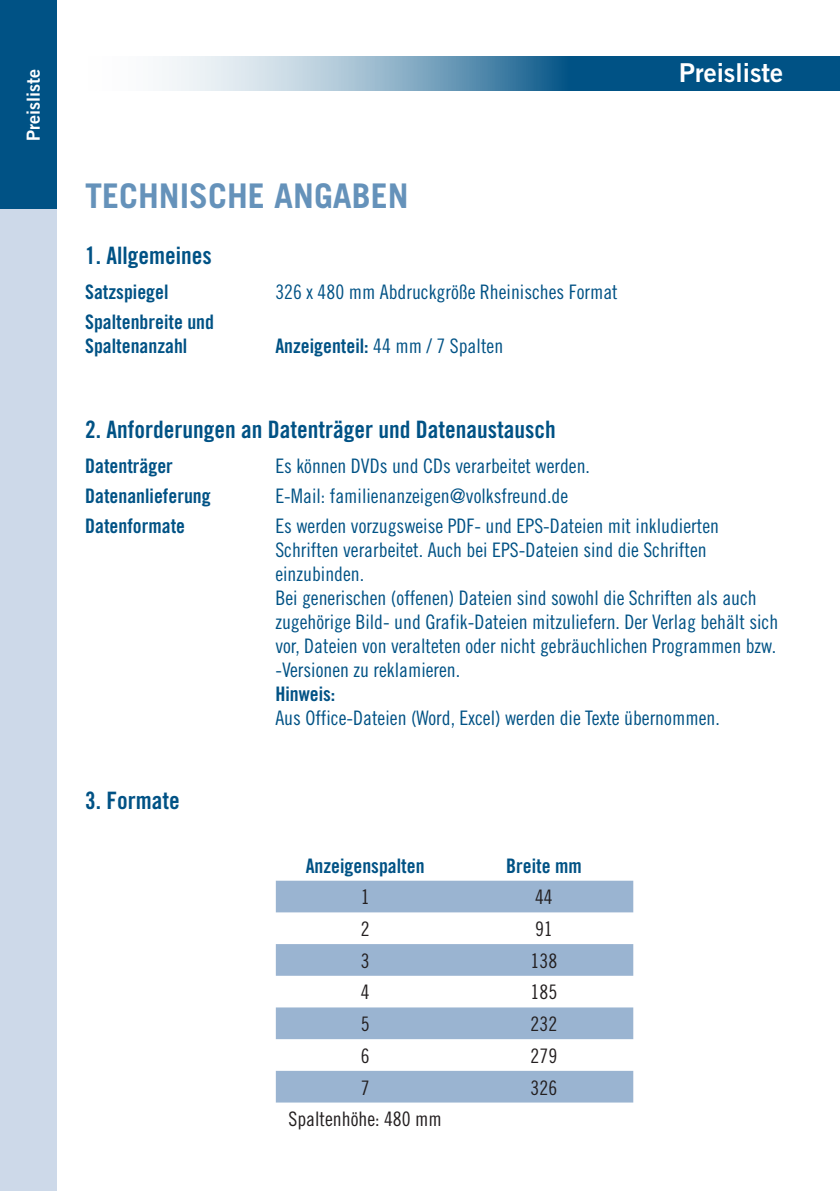
<style>
.page{position:relative;width:840px;height:1191px;background:#fff}
.page>*{position:absolute;margin:0;border:0;box-sizing:border-box;transform-origin:0 0}
.t1{font:700 34px "Trade Gothic LT";color:#6592ba}
.t2{font:26px "Trade Gothic LT Bold Two";color:#fff}
.t3{font:24px "Trade Gothic LT Bold Cond Twenty";color:#005285}
.t4{font:20px/24px "Trade Gothic LT Cond Eighteen";color:#005285}
.t5{font:20px/24px "Trade Gothic LT Bold Cond Twenty";color:#005285}
.t6{font:20px "Trade Gothic LT Cond Eighteen";color:#231f20}
.t7{font:18px "Trade Gothic LT Bold Two";color:#fff}
.s1{font-family:"Trade Gothic LT Cond Eighteen"}
</style>
<div class="page">
<svg style="left:162px;top:57px;width:677px;height:34px;background:#598eaf"></svg>
<div style="left:0;top:0;width:57px;height:210px;background:#005285"></div>
<div style="left:0;top:210px;width:57px;height:981px;background:#cdd9e9"></div>
<svg style="left:276px;top:880px;width:357px;height:222px;fill:#9ab4d1"></svg>
<p class="t7" style="left:22px;top:141px;width:73px;rotate:-90deg">Preisliste</p>
<h1 class="t1" style="left:85px;top:175px;width:325px">TECHNISCHE ANGABEN</h1>
<p class="t3" style="left:85px;top:241px;width:128px">1. Allgemeines</p>
<p class="t5" style="left:85px;top:280px;width:85px">Satzspiegel</p>
<p class="t4" style="left:275px;top:280px;width:344px">326 x 480 mm Abdruckgröße Rheinisches Format</p>
<p class="t5" style="left:85px;top:310px;width:130px">Spaltenbreite und<br>Spaltenanzahl</p>
<p class="t5" style="left:275px;top:334px;width:229px">Anzeigenteil: <span class="s1">44 mm / 7 Spalten</span></p>
<h2 class="t2" style="left:678px;top:56px;width:105px">Preisliste</h2>
<p class="t3" style="left:85px;top:415px;width:472px">2. Anforderungen an Datenträger und Datenaustausch</p>
<p class="t5" style="left:85px;top:454px;width:89px">Datenträger</p>
<p class="t4" style="left:275px;top:454px;width:316px">Es können DVDs und CDs verarbeitet werden.</p>
<p class="t5" style="left:85px;top:483px;width:127px">Datenanlieferung</p>
<p class="t4" style="left:275px;top:483px;width:294px">E-Mail: familienanzeigen@volksfreund.de</p>
<p class="t5" style="left:85px;top:513px;width:101px">Datenformate</p>
<p class="t4" style="left:275px;top:513px;width:504px">Es werden vorzugsweise PDF- und EPS-Dateien mit inkludierten Schriften verarbeitet. Auch bei EPS-Dateien sind die Schriften einzubinden.<br>Bei generischen (offenen) Dateien sind sowohl die Schriften als auch zugehörige Bild- und Grafik-Dateien mitzuliefern. Der Verlag behält sich vor, Dateien von veralteten oder nicht gebräuchlichen Programmen bzw. -Versionen zu reklamieren.</p>
<p class="t5" style="left:275px;top:681px;width:61px">Hinweis:</p>
<p class="t4" style="left:275px;top:705px;width:445px">Aus Office-Dateien (Word, Excel) werden die Texte übernommen.</p>
<p class="t3" style="left:85px;top:786px;width:96px">3. Formate</p>
<p class="t5" style="left:305px;top:853px;width:120px">Anzeigenspalten</p>
<p class="t5" style="left:506px;top:853px;width:77px">Breite mm</p>
<p class="t6" style="left:360px;top:885px;width:10px">1</p>
<p class="t6" style="left:534px;top:885px;width:19px">44</p>
<p class="t6" style="left:360px;top:917px;width:10px">2</p>
<p class="t6" style="left:534px;top:917px;width:19px">91</p>
<p class="t6" style="left:360px;top:948px;width:10px">3</p>
<p class="t6" style="left:530px;top:948px;width:28px">138</p>
<p class="t6" style="left:360px;top:980px;width:10px">4</p>
<p class="t6" style="left:530px;top:980px;width:28px">185</p>
<p class="t6" style="left:360px;top:1012px;width:10px">5</p>
<p class="t6" style="left:530px;top:1012px;width:28px">232</p>
<p class="t6" style="left:360px;top:1043px;width:10px">6</p>
<p class="t6" style="left:530px;top:1043px;width:28px">279</p>
<p class="t6" style="left:360px;top:1075px;width:10px">7</p>
<p class="t6" style="left:530px;top:1075px;width:28px">326</p>
<p class="t6" style="left:288px;top:1107px;width:155px">Spaltenhöhe: 480 mm</p>
</div>
